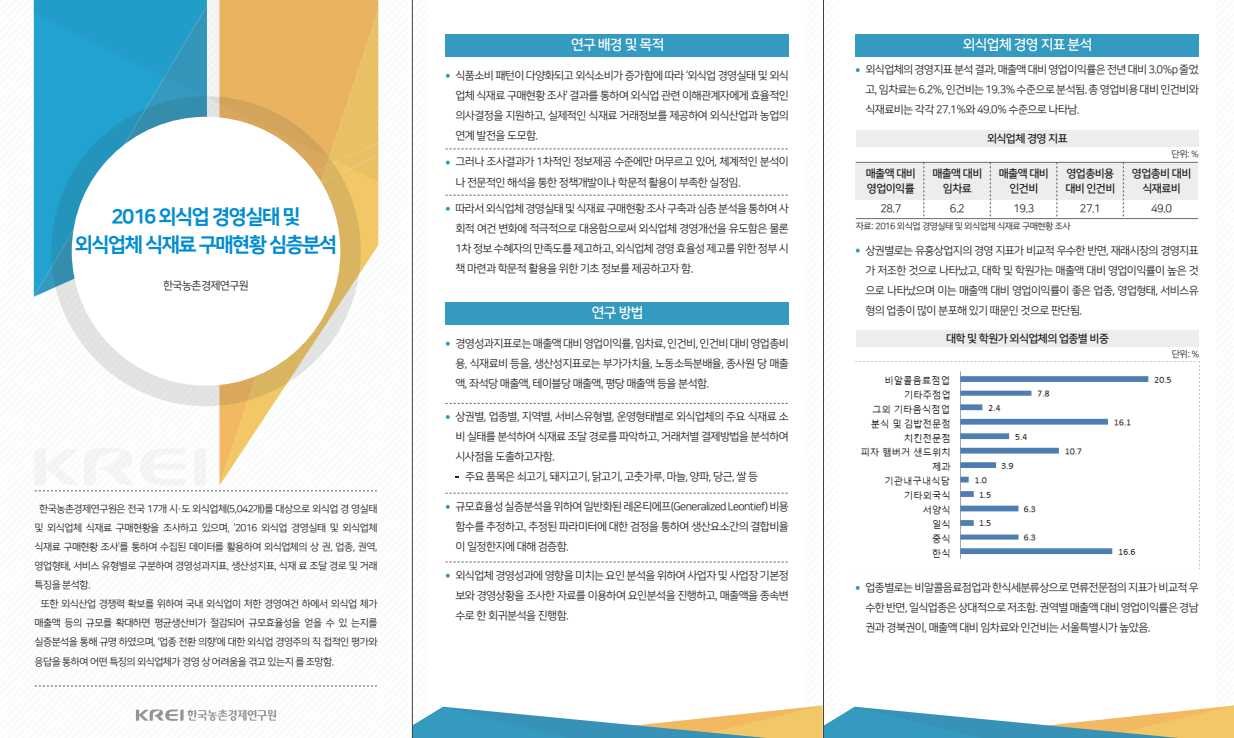
<style>
.page{position:relative;width:1234px;height:738px;background:#fff}
.page>*{position:absolute;margin:0;border:0;box-sizing:border-box;transform-origin:0 0}
.t1{font:20px/28px "Nanum Square EB";letter-spacing:-.075em;color:#008cd2;text-align:center}
.t2{font:14px "Nanum Square B";letter-spacing:-.05em;color:#fff}
.t3{font:11px/20px "Nanum Square R";letter-spacing:-.05em;color:#231f20;text-align:justify}
.t4{font:11px/15px "Nanum Square B";letter-spacing:-.05em;color:#231f20;text-align:center}
.t5{font:11px "Nanum Square R";letter-spacing:-.05em;color:#221f21}
.t6{font:10px/19px "Nanum Square R";letter-spacing:-.05em;color:#231f20;text-align:justify}
.t7{font:9px "Nanum Square R";letter-spacing:-.05em;color:#231f20}
</style>
<div class="page">
<svg style="left:413px;top:705px;width:821px;height:32px"></svg>
<img style="left:0;top:0;width:410px;height:737px">
<svg style="left:136px;top:708px;width:140px;height:12px"></svg>
<svg style="left:35px;top:685px;width:342px;height:1px"></svg>
<div style="left:446px;top:34px;width:343px;height:22px;background:#349ac0"></div>
<svg style="left:446px;top:149px;width:342px;height:1px"></svg>
<svg style="left:446px;top:195px;width:342px;height:1px"></svg>
<svg style="left:446px;top:74px;width:4px;height:4px"></svg>
<svg style="left:446px;top:160px;width:4px;height:4px"></svg>
<svg style="left:446px;top:207px;width:4px;height:4px"></svg>
<div style="left:446px;top:301px;width:343px;height:23px;background:#349ac0"></div>
<svg style="left:446px;top:403px;width:342px;height:1px"></svg>
<svg style="left:446px;top:341px;width:4px;height:4px"></svg>
<svg style="left:446px;top:415px;width:4px;height:3px"></svg>
<svg style="left:446px;top:492px;width:342px;height:1px"></svg>
<svg style="left:446px;top:504px;width:4px;height:4px"></svg>
<svg style="left:446px;top:561px;width:342px;height:1px"></svg>
<svg style="left:446px;top:573px;width:4px;height:4px"></svg>
<div style="left:856px;top:34px;width:343px;height:22px;background:#349ac0"></div>
<svg style="left:856px;top:68px;width:4px;height:4px"></svg>
<svg style="left:856px;top:585px;width:4px;height:4px"></svg>
<svg style="left:856px;top:248px;width:4px;height:4px"></svg>
<svg style="left:34px;top:0;width:344px;height:491px"></svg>
<div style="left:856px;top:162px;width:342px;height:38px;background:#ededed"></div>
<hr style="left:856px;top:162px;width:342px;height:1px;background:#6c6d70">
<hr style="left:856px;top:218px;width:342px;height:1px;background:#6c6d70">
<svg style="left:924px;top:163px;width:1px;height:54px"></svg>
<svg style="left:990px;top:163px;width:1px;height:54px"></svg>
<svg style="left:1057px;top:163px;width:1px;height:54px"></svg>
<svg style="left:1123px;top:163px;width:1px;height:54px"></svg>
<div style="left:856px;top:131px;width:342px;height:16px;background:#ededed"></div>
<div style="left:856px;top:330px;width:343px;height:16px;background:#ededed"></div>
<img style="left:860px;top:371px;width:312px;height:189px">
<hr style="left:412px;top:0;width:1px;height:737px;background:#424144">
<hr style="left:823px;top:0;width:1px;height:737px;background:#424144">
<h1 class="t1" style="left:75px;top:203px;width:264px">2016 외식업 경영실태 및 외식업체 식재료 구매현황 심층분석</h1>
<p class="t5" style="left:163px;top:280px;width:87px">한국농촌경제연구원</p>
<p class="t6" style="left:35px;top:499px;width:344px;text-indent:5px">한국농촌경제연구원은 전국 17개 시·도 외식업체(5,042개)를 대상으로 외식업 경 영실태 및 외식업체 식재료 구매현황을 조사하고 있으며, ‘2016 외식업 경영실태 및 외식업체 식재료 구매현황 조사’를 통하여 수집된 데이터를 활용하여 외식업체의 상 권, 업종, 권역, 영업형태, 서비스 유형별로 구분하여 경영성과지표, 생산성지표, 식재 료 조달 경로 및 거래 특징을 분석함.</p>
<p class="t6" style="left:35px;top:594px;width:344px;text-indent:6px">또한 외식산업 경쟁력 확보를 위하여 국내 외식업이 처한 경영여건 하에서 외식업 체가 매출액 등의 규모를 확대하면 평균생산비가 절감되어 규모효율성을 얻을 수 있 는지를 실증분석을 통해 규명 하였으며, ‘업종 전환 의향’에 대한 외식업 경영주의 직 접적인 평가와 응답을 통하여 어떤 특징의 외식업체가 경영 상 어려움을 겪고 있는지 를 조망함.</p>
<p class="t2" style="left:571px;top:37px;width:95px">연구 배경 및 목적</p>
<p class="t3" style="left:455px;top:65px;width:335px">식품소비 패턴이 다양화되고 외식소비가 증가함에 따라 ‘외식업 경영실태 및 외식 업체 식재료 구매현황 조사’ 결과를 통하여 외식업 관련 이해관계자에게 효율적인 의사결정을 지원하고, 실제적인 식재료 거래정보를 제공하여 외식산업과 농업의 연계 발전을 도모함.</p>
<p class="t3" style="left:455px;top:152px;width:335px">그러나 조사결과가 1차적인 정보제공 수준에만 머무르고 있어, 체계적인 분석이 나 전문적인 해석을 통한 정책개발이나 학문적 활용이 부족한 실정임.</p>
<p class="t3" style="left:455px;top:198px;width:335px">따라서 외식업체 경영실태 및 식재료 구매현황 조사 구축과 심층 분석을 통하여 사 회적 여건 변화에 적극적으로 대응함으로써 외식업체 경영개선을 유도함은 물론 1차 정보 수혜자의 만족도를 제고하고, 외식업체 경영 효율성 제고를 위한 정부 시 책 마련과 학문적 활용을 위한 기초 정보를 제공하고자 함.</p>
<p class="t2" style="left:592px;top:305px;width:53px">연구 방법</p>
<p class="t3" style="left:455px;top:333px;width:335px">경영성과지표로는 매출액 대비 영업이익률, 임차료, 인건비, 인건비 대비 영업총비 용, 식재료비 등을, 생산성지표로는 부가가치율, 노동소득분배율, 종사원 당 매출 액, 좌석당 매출액, 테이블당 매출액, 평당 매출액 등을 분석함.</p>
<p class="t3" style="left:455px;top:406px;width:335px">상권별, 업종별, 지역별, 서비스유형별, 운영형태별로 외식업체의 주요 식재료 소 비 실태를 분석하여 식재료 조달 경로를 파악하고, 거래처별 결제방법을 분석하여 시사점을 도출하고자함.</p>
<p class="t3" style="left:455px;top:496px;width:335px">규모효율성 실증분석을 위하여 일반화된 레온티에프(Generalized Leontief) 비용 함수를 추정하고, 추정된 파라미터에 대한 검정을 통하여 생산요소간의 결합비율 이 일정한지에 대해 검증함.</p>
<p class="t3" style="left:455px;top:565px;width:335px">외식업체 경영성과에 영향을 미치는 요인 분석을 위하여 사업자 및 사업장 기본정 보와 경영상황을 조사한 자료를 이용하여 요인분석을 진행하고, 매출액을 종속변 수로 한 회귀분석을 진행함.</p>
<p class="t3" style="left:465px;top:466px;width:294px">주요 품목은 쇠고기, 돼지고기, 닭고기, 고춧가루, 마늘, 양파, 당근, 쌀 등</p>
<p class="t2" style="left:963px;top:37px;width:131px">외식업체 경영 지표 분석</p>
<p class="t3" style="left:865px;top:60px;width:335px">외식업체의 경영지표 분석 결과, 매출액 대비 영업이익률은 전년 대비 3.0%p 줄었 고, 임차료는 6.2%, 인건비는 19.3% 수준으로 분석됨. 총 영업비용 대비 인건비와 식재료비는 각각 27.1%와 49.0% 수준으로 나타남.</p>
<p class="t4" style="left:866px;top:166px;width:52px;text-align:left">매출액 대비 영업이익률</p>
<p class="t3" style="left:880px;top:199px;width:22px">28.7</p>
<p class="t4" style="left:987px;top:131px;width:82px">외식업체 경영 지표</p>
<p class="t4" style="left:932px;top:166px;width:52px">매출액 대비 임차료</p>
<p class="t3" style="left:950px;top:199px;width:16px">6.2</p>
<p class="t4" style="left:999px;top:166px;width:52px">매출액 대비 인건비</p>
<p class="t3" style="left:1013px;top:199px;width:22px">19.3</p>
<p class="t4" style="left:1065px;top:166px;width:52px;text-align:left">영업총비용 대비 인건비</p>
<p class="t3" style="left:1080px;top:199px;width:22px">27.1</p>
<p class="t7" style="left:856px;top:221px;width:216px">자료: 2016 외식업 경영실태 및 외식업체 식재료 구매현황 조사</p>
<p class="t7" style="left:1171px;top:150px;width:29px">단위: %</p>
<p class="t4" style="left:1132px;top:166px;width:61px">영업총비 대비 식재료비</p>
<p class="t3" style="left:1151px;top:199px;width:22px">49.0</p>
<p class="t3" style="left:865px;top:240px;width:335px">상권별로는 유흥상업지의 경영 지표가 비교적 우수한 반면, 재래시장의 경영지표 가 저조한 것으로 나타났고, 대학 및 학원가는 매출액 대비 영업이익률이 높은 것 으로 나타났으며 이는 매출액 대비 영업이익률이 좋은 업종, 영업형태, 서비스유 형의 업종이 많이 분포해 있기 때문인 것으로 판단됨.</p>
<p class="t4" style="left:946px;top:331px;width:164px">대학 및 학원가 외식업체의 업종별 비중</p>
<p class="t7" style="left:1172px;top:349px;width:29px">단위: %</p>
<p class="t3" style="left:865px;top:577px;width:335px">업종별로는 비알콜음료점업과 한식세분류상으로 면류전문점의 지표가 비교적 우 수한 반면, 일식업종은 상대적으로 저조함. 권역별 매출액 대비 영업이익률은 경남 권과 경북권이, 매출액 대비 임차료와 인건비는 서울특별시가 높았음.</p>
</div>
